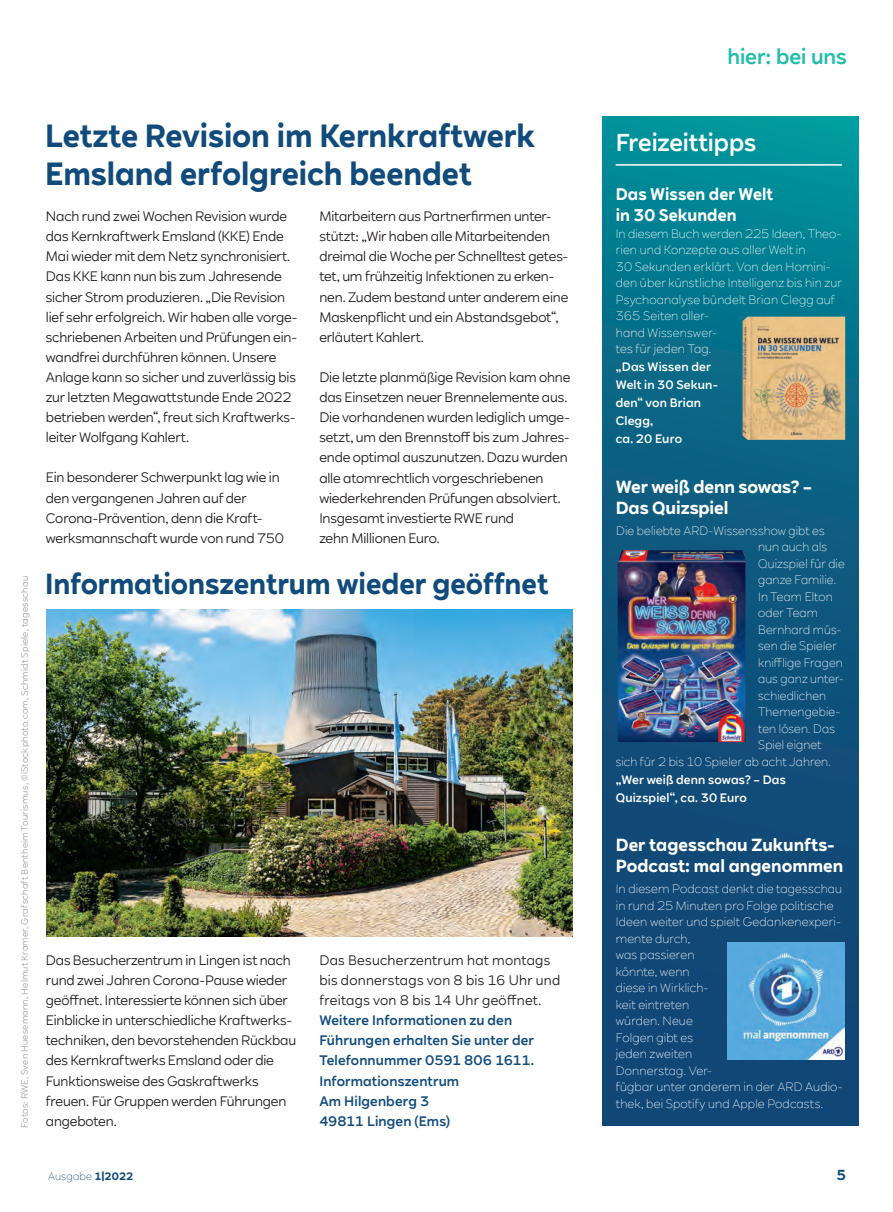
<style>
.page{position:relative;width:893px;height:1212px;background:#fff}
.page>*{position:absolute;margin:0;border:0;box-sizing:border-box;transform-origin:0 0}
.t1{font:700 31.5px/37.5px "RWE Sans";color:#104b7b}
.t2{font:700 28.5px "RWE Sans";color:#104b7b}
.t3{font:500 24px "RWE Sans";letter-spacing:-.005em;color:#fff}
.t4{font:500 21px "RWE Sans";letter-spacing:-.005em;color:#22bcac}
.t5{font:700 17.25px/21px "RWE Sans";color:#fff}
.t6{font:700 16.5px/21px "RWE Sans";letter-spacing:.005em;color:#fff}
.t7{font:700 14.25px "RWE Sans";color:#104b7b}
.t8{font:13.5px/20.1px "RWE Sans";letter-spacing:-.01em;color:#231f20}
.t9{font:500 13.5px/20.1px "RWE Sans";letter-spacing:.01em;color:#104b7b}
.t10{font:13.5px/20.1px "RWE Sans";letter-spacing:.02em;color:#231f20}
.t11{font:300 12px/16.5px "RWE Sans";letter-spacing:.015em;color:#fff}
.t12{font:500 12px/18px "RWE Sans";letter-spacing:.015em;color:#fff}
.t13{font:300 10.5px "RWE Sans";letter-spacing:.015em;color:#104b7b}
.t14{font:9px "RWE Sans";letter-spacing:.025em;color:#9fa3a6}
.s1{font-weight:700}
</style>
<div class="page">
<img style="left:47px;top:609px;width:526px;height:327px">
<svg style="left:603px;top:116px;width:255px;height:1009px;background:#0b5f81"></svg>
<img style="left:727px;top:942px;width:118px;height:118px">
<hr style="left:616px;top:164px;width:226px;height:2px;background:#fff">
<img style="left:742px;top:317px;width:103px;height:123px">
<img style="left:618px;top:550px;width:127px;height:192px">
<h3 class="t4" style="left:727px;top:43px;width:121px">hier: bei uns</h3>
<p class="t14" style="left:19px;top:1128px;width:553px;rotate:-90deg">Fotos: RWE, Sven Huesemann, Helmut Kramer, Grafschaft Bentheim Tourismus, ©iStockphoto.com, Schmidt Spiele, tagesschau</p>
<h1 class="t1" style="left:45px;top:117px;width:491px">Letzte Revision im Kernkraftwerk<br>Emsland erfolgreich beendet</h1>
<h3 class="t3" style="left:616px;top:127px;width:142px">Freizeittipps</h3>
<p class="t6" style="left:616px;top:184px;width:159px">Das Wissen der Welt in 30 Sekunden</p>
<p class="t11" style="left:616px;top:225px;width:228px">In diesem Buch werden 225 Ideen, Theo&shy;rien und Konzepte aus aller Welt in<br>30 Sekunden erklärt. Von den Homini&shy;den über künstliche Intelligenz bis hin zur<br>Psychoanalyse bündelt Brian Clegg auf<br>365 Seiten aller-<br>hand Wissenswer-<br>tes für jeden Tag.</p>
<p class="t12" style="left:616px;top:358px;width:104px">„Das Wissen der<br>Welt in 30 Sekun&shy;den“ von Brian<br>Clegg,<br>ca. 20 Euro</p>
<p class="t5" style="left:616px;top:476px;width:198px">Wer weiß denn sowas? –<br>Das Quizspiel</p>
<p class="t11" style="left:616px;top:522px;width:210px">Die beliebte ARD-Wissensshow gibt es</p>
<p class="t11" style="left:758px;top:539px;width:70px">nun auch als</p>
<p class="t11" style="left:758px;top:555px;width:88px">Quizspiel für die</p>
<p class="t11" style="left:758px;top:572px;width:79px">ganze Familie.</p>
<p class="t11" style="left:758px;top:588px;width:76px">In Team Elton</p>
<p class="t11" style="left:758px;top:605px;width:61px">oder Team</p>
<p class="t11" style="left:758px;top:621px;width:85px">Bernhard müs-</p>
<p class="t11" style="left:758px;top:638px;width:80px">sen die Spieler</p>
<p class="t11" style="left:758px;top:654px;width:86px">knifflige Fragen</p>
<p class="t11" style="left:758px;top:671px;width:87px">aus ganz unter-</p>
<p class="t11" style="left:758px;top:687px;width:70px">schiedlichen</p>
<p class="t11" style="left:758px;top:704px;width:84px">Themengebie-</p>
<p class="t11" style="left:758px;top:720px;width:78px">ten lösen. Das</p>
<p class="t11" style="left:758px;top:737px;width:65px">Spiel eignet</p>
<p class="t11" style="left:616px;top:753px;width:217px">sich für 2 bis 10 Spieler ab acht Jahren.</p>
<p class="t12" style="left:616px;top:771px;width:171px">„Wer weiß denn sowas? – Das<br>Quizspiel“, ca. 30 Euro</p>
<p class="t5" style="left:616px;top:835px;width:229px">Der tagesschau Zukunfts-<br>Podcast: mal angenommen</p>
<p class="t11" style="left:616px;top:881px;width:229px">In diesem Podcast denkt die tagesschau in rund 25 Minuten pro Folge politische<br>Ideen weiter und spielt Gedankenexperi&shy;mente durch,<br>was passieren<br>könnte, wenn<br>diese in Wirklich-<br>keit eintreten<br>würden. Neue<br>Folgen gibt es<br>jeden zweiten<br>Donnerstag. Ver-<br>fügbar unter anderem in der ARD Audio&shy;thek, bei Spotify und Apple Podcasts.</p>
<p class="t8" style="left:46px;top:206px;width:253px">Nach rund zwei Wochen Revision wurde das Kernkraftwerk Emsland (KKE) Ende Mai wieder mit dem Netz synchronisiert.<br>Das KKE kann nun bis zum Jahresende sicher Strom produzieren. „Die Revision lief sehr erfolgreich. Wir haben alle vorge&shy;schriebenen Arbeiten und Prüfungen ein&shy;wandfrei durchführen können. Unsere Anlage kann so sicher und zuverlässig bis zur letzten Megawattstunde Ende 2022 betrieben werden“, freut sich Kraftwerks&shy;leiter Wolfgang Kahlert.</p>
<p class="t8" style="left:46px;top:468px;width:240px">Ein besonderer Schwerpunkt lag wie in den vergangenen Jahren auf der Corona-Prävention, denn die Kraft&shy;werksmannschaft wurde von rund 750</p>
<p class="t8" style="left:319px;top:206px;width:251px">Mitarbeitern aus Partnerfirmen unter&shy;stützt: „Wir haben alle Mitarbeitenden dreimal die Woche per Schnelltest getes&shy;tet, um frühzeitig Infektionen zu erken&shy;nen. Zudem bestand unter anderem eine Maskenpflicht und ein Abstandsgebot“, erläutert Kahlert.</p>
<p class="t8" style="left:319px;top:367px;width:253px">Die letzte planmäßige Revision kam ohne das Einsetzen neuer Brennelemente aus.<br>Die vorhandenen wurden lediglich umge&shy;setzt, um den Brennstoff bis zum Jahres&shy;ende optimal auszunutzen. Dazu wurden alle atomrechtlich vorgeschriebenen wiederkehrenden Prüfungen absolviert.<br>Insgesamt investierte RWE rund<br>zehn Millionen Euro.</p>
<h2 class="t2" style="left:45px;top:565px;width:505px">Informationszentrum wieder geöffnet</h2>
<p class="t8" style="left:46px;top:950px;width:252px">Das Besucherzentrum in Lingen ist nach rund zwei Jahren Corona-Pause wieder geöffnet. Interessierte können sich über Einblicke in unterschiedliche Kraftwerks&shy;techniken, den bevorstehenden Rückbau des Kernkraftwerks Emsland oder die Funktionsweise des Gaskraftwerks freuen. Für Gruppen werden Führungen angeboten.</p>
<p class="t10" style="left:319px;top:950px;width:243px">Das Besucherzentrum hat montags bis donnerstags von 8 bis 16 Uhr und freitags von 8 bis 14 Uhr geöffnet.</p>
<p class="t9" style="left:319px;top:1010px;width:216px">Weitere Informationen zu den<br>Führungen erhalten Sie unter der<br>Telefonnummer 0591 806 1611.<br>Informationszentrum<br>Am Hilgenberg 3<br>49811 Lingen (Ems)</p>
<p class="t13" style="left:48px;top:1170px;width:87px">Ausgabe <span class="s1">1|2022</span></p>
<p class="t7" style="left:836px;top:1166px;width:11px">5</p>
</div>
